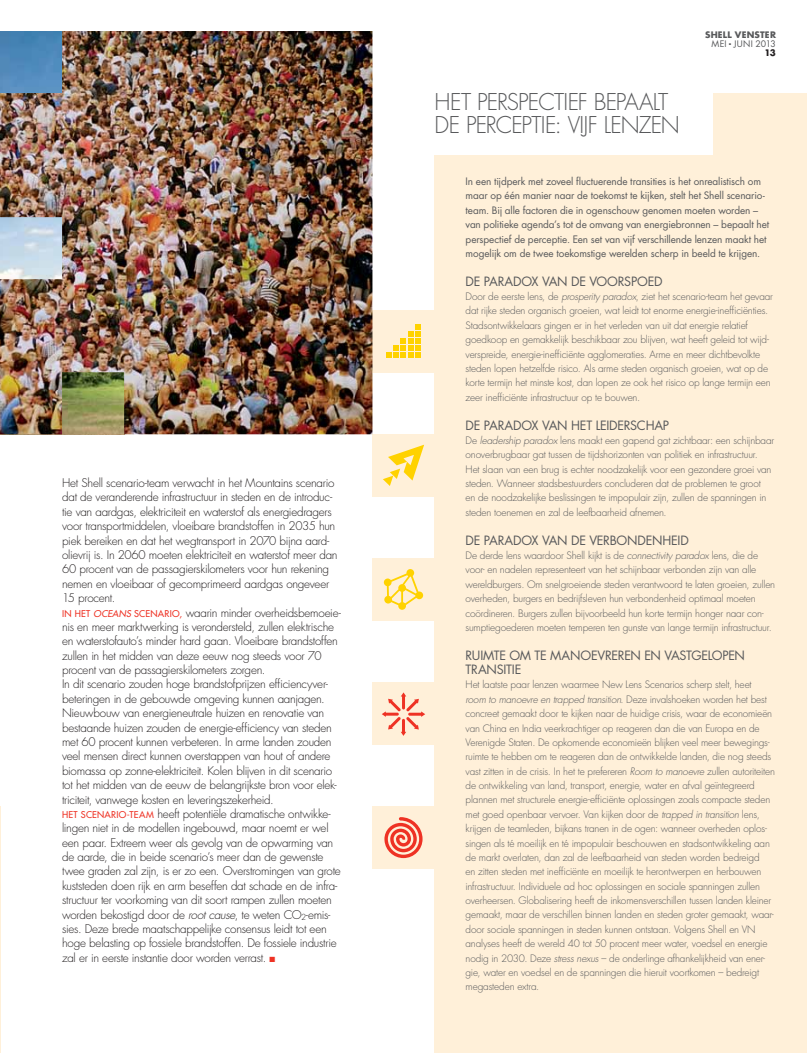
<style>
.page{position:relative;width:807px;height:1053px;background:#fff}
.page>*{position:absolute;margin:0;border:0;box-sizing:border-box;transform-origin:0 0}
.t1{font:300 22.5px/22.5px "Futura";letter-spacing:-.04em;color:#58595b}
.t2{font:12.5px/14.4px "Futura";letter-spacing:-.02em;color:#58595b}
.t3{font:300 11.62px/14.4px "Futura";letter-spacing:-.02em;color:#231f20}
.t4{font:300 10px/14.4px "Futura";letter-spacing:-.02em;color:#58595b}
.t5{font:10px/14.4px "Futura";letter-spacing:-.01em;color:#58595b}
.t6{font:700 8.75px "Futura";letter-spacing:.02em;color:#58595b}
.t7{font:8.75px "Futura";letter-spacing:.015em;color:#58595b}
.t8{font:700 8.75px "Futura";color:#231f20}
.s1{font-weight:400;font-size:9.12px;color:#ee3224}
.s2{font-weight:400;font-style:italic;font-size:9.12px;color:#ee3224}
.s3{font-style:italic}
</style>
<div class="page">
<div style="left:372px;top:806px;width:62px;height:62px;background:#fff0d9"></div>
<div style="left:372px;top:682px;width:62px;height:62px;background:#fff0d9"></div>
<div style="left:372px;top:558px;width:62px;height:62px;background:#fff0d9"></div>
<div style="left:372px;top:434px;width:62px;height:62px;background:#fff0d9"></div>
<div style="left:372px;top:310px;width:62px;height:62px;background:#fff0d9"></div>
<div style="left:434px;top:155px;width:372px;height:897px;background:#fff0d9"></div>
<div style="left:713px;top:93px;width:93px;height:120px;background:#fff0d9"></div>
<svg style="left:386px;top:324px;width:34px;height:34px"></svg>
<svg style="left:383px;top:444px;width:41px;height:42px"></svg>
<svg style="left:383px;top:569px;width:40px;height:40px"></svg>
<svg style="left:384px;top:817px;width:38px;height:41px"></svg>
<svg style="left:382px;top:692px;width:43px;height:43px"></svg>
<img style="left:0;top:31px;width:372px;height:403px">
<p class="t3" style="left:62px;top:476px;width:280px">Het Shell scenario-team verwacht in het Mountains scenario dat de veranderende infrastructuur in steden en de introduc&shy;tie van aardgas, elektriciteit en waterstof als energiedragers voor transportmiddelen, vloeibare brandstoffen in 2035 hun piek bereiken en dat het wegtransport in 2070 bijna aard&shy;olievrij is. In 2060 moeten elektriciteit en waterstof meer dan 60 procent van de passagierskilometers voor hun rekening nemen en vloeibaar of gecomprimeerd aardgas ongeveer 15 procent.<br><span class="s1">IN HET</span> <span class="s2">OCEANS</span> <span class="s1">SCENARIO,</span> waarin minder overheidsbemoeie&shy;nis en meer marktwerking is verondersteld, zullen elektrische en waterstofauto’s minder hard gaan. Vloeibare brandstoffen zullen in het midden van deze eeuw nog steeds voor 70 procent van de passagierskilometers zorgen.<br>In dit scenario zouden hoge brandstofprijzen efficiencyver&shy;beteringen in de gebouwde omgeving kunnen aanjagen.<br>Nieuwbouw van energieneutrale huizen en renovatie van bestaande huizen zouden de energie-efficiency van steden met 60 procent kunnen verbeteren. In arme landen zouden veel mensen direct kunnen overstappen van hout of andere biomassa op zonne-elektriciteit. Kolen blijven in dit scenario tot het midden van de eeuw de belangrijkste bron voor elek&shy;triciteit, vanwege kosten en leveringszekerheid.<br><span class="s1">HET SCENARIO-TEAM</span> heeft potentiële dramatische ontwikke&shy;lingen niet in de modellen ingebouwd, maar noemt er wel een paar. Extreem weer als gevolg van de opwarming van de aarde, die in beide scenario’s meer dan de gewenste twee graden zal zijn, is er zo een. Overstromingen van grote kuststeden doen rijk en arm beseffen dat schade en de infra&shy;structuur ter voorkoming van dit soort rampen zullen moeten worden bekostigd door de <span class="s3">root cause</span>, te weten CO<sub>2</sub>-emis&shy;sies. Deze brede maatschappelijke consensus leidt tot een hoge belasting op fossiele brandstoffen. De fossiele industrie zal er in eerste instantie door worden verrast.</p>
<h1 class="t1" style="left:434px;top:93px;width:247px">HET PERSPECTIEF BEPAALT<br>DE PERCEPTIE: VIJF LENZEN</h1>
<p class="t6" style="left:704px;top:30px;width:72px">SHELL VENSTER</p>
<p class="t7" style="left:711px;top:38px;width:66px">MEI JUNI 2013</p>
<p class="t8" style="left:764px;top:47px;width:13px">13</p>
<p class="t5" style="left:465px;top:174px;width:305px">In een tijdperk met zoveel fluctuerende transities is het onrealistisch om maar op één manier naar de toekomst te kijken, stelt het Shell scenario&shy;team. Bij alle factoren die in ogenschouw genomen moeten worden – van politieke agenda’s tot de omvang van energiebronnen – bepaalt het perspectief de perceptie. Een set van vijf verschillende lenzen maakt het mogelijk om de twee toekomstige werelden scherp in beeld te krijgen.</p>
<p class="t2" style="left:465px;top:274px;width:198px">DE PARADOX VAN DE VOORSPOED</p>
<p class="t4" style="left:465px;top:290px;width:309px">Door de eerste lens, de <span class="s3">prosperity paradox</span>, ziet het scenario-team het gevaar dat rijke steden organisch groeien, wat leidt tot enorme energie-inefficiënties.<br>Stadsontwikkelaars gingen er in het verleden van uit dat energie relatief goedkoop en gemakkelijk beschikbaar zou blijven, wat heeft geleid tot wijd&shy;verspreide, energie-inefficiënte agglomeraties. Arme en meer dichtbevolkte steden lopen hetzelfde risico. Als arme steden organisch groeien, wat op de korte termijn het minste kost, dan lopen ze ook het risico op lange termijn een zeer inefficiënte infrastructuur op te bouwen.</p>
<p class="t2" style="left:465px;top:418px;width:205px">DE PARADOX VAN HET LEIDERSCHAP</p>
<p class="t4" style="left:465px;top:434px;width:310px">De <span class="s3">leadership paradox</span> lens maakt een gapend gat zichtbaar: een schijnbaar onoverbrugbaar gat tussen de tijdshorizonten van politiek en infrastructuur.<br>Het slaan van een brug is echter noodzakelijk voor een gezondere groei van steden. Wanneer stadsbestuurders concluderen dat de problemen te groot<br>en de noodzakelijke beslissingen te impopulair zijn, zullen de spanningen in steden toenemen en zal de leefbaarheid afnemen.</p>
<p class="t2" style="left:465px;top:533px;width:225px">DE PARADOX VAN DE VERBONDENHEID</p>
<p class="t4" style="left:465px;top:549px;width:311px">De derde lens waardoor Shell kijkt is de <span class="s3">connectivity paradox</span> lens, die de voor- en nadelen representeert van het schijnbaar verbonden zijn van alle wereldburgers. Om snelgroeiende steden verantwoord te laten groeien, zullen overheden, burgers en bedrijfsleven hun verbondenheid optimaal moeten coördineren. Burgers zullen bijvoorbeeld hun korte termijn honger naar con&shy;sumptiegoederen moeten temperen ten gunste van lange termijn infrastructuur.</p>
<p class="t2" style="left:465px;top:648px;width:281px">RUIMTE OM TE MANOEVREREN EN VASTGELOPEN<br>TRANSITIE</p>
<p class="t4" style="left:465px;top:678px;width:311px">Het laatste paar lenzen waarmee New Lens Scenarios scherp stelt, heet<br><span class="s3">room to manoevre en trapped transition</span>. Deze invalshoeken worden het best concreet gemaakt door te kijken naar de huidige crisis, waar de economieën van China en India veerkrachtiger op reageren dan die van Europa en de Verenigde Staten. De opkomende economieën blijken veel meer bewegings&shy;ruimte te hebben om te reageren dan de ontwikkelde landen, die nog steeds vast zitten in de crisis. In het te prefereren <span class="s3">Room to manoevre</span> zullen autoriteiten de ontwikkeling van land, transport, energie, water en afval geïntegreerd plannen met structurele energie-efficiënte oplossingen zoals compacte steden met goed openbaar vervoer. Van kijken door de <span class="s3">trapped in transition</span> lens, krijgen de teamleden, bijkans tranen in de ogen: wanneer overheden oplos&shy;singen als té moeilijk en té impopulair beschouwen en stadsontwikkeling aan de markt overlaten, dan zal de leefbaarheid van steden worden bedreigd<br>en zitten steden met inefficiënte en moeilijk te herontwerpen en herbouwen infrastructuur. Individuele ad hoc oplossingen en sociale spanningen zullen overheersen. Globalisering heeft de inkomensverschillen tussen landen kleiner gemaakt, maar de verschillen binnen landen en steden groter gemaakt, waar&shy;door sociale spanningen in steden kunnen ontstaan. Volgens Shell en VN analyses heeft de wereld 40 tot 50 procent meer water, voedsel en energie nodig in 2030. Deze <span class="s3">stress nexus</span> – de onderlinge afhankelijkheid van ener&shy;gie, water en voedsel en de spanningen die hieruit voortkomen – bedreigt megasteden extra.</p>
</div>
